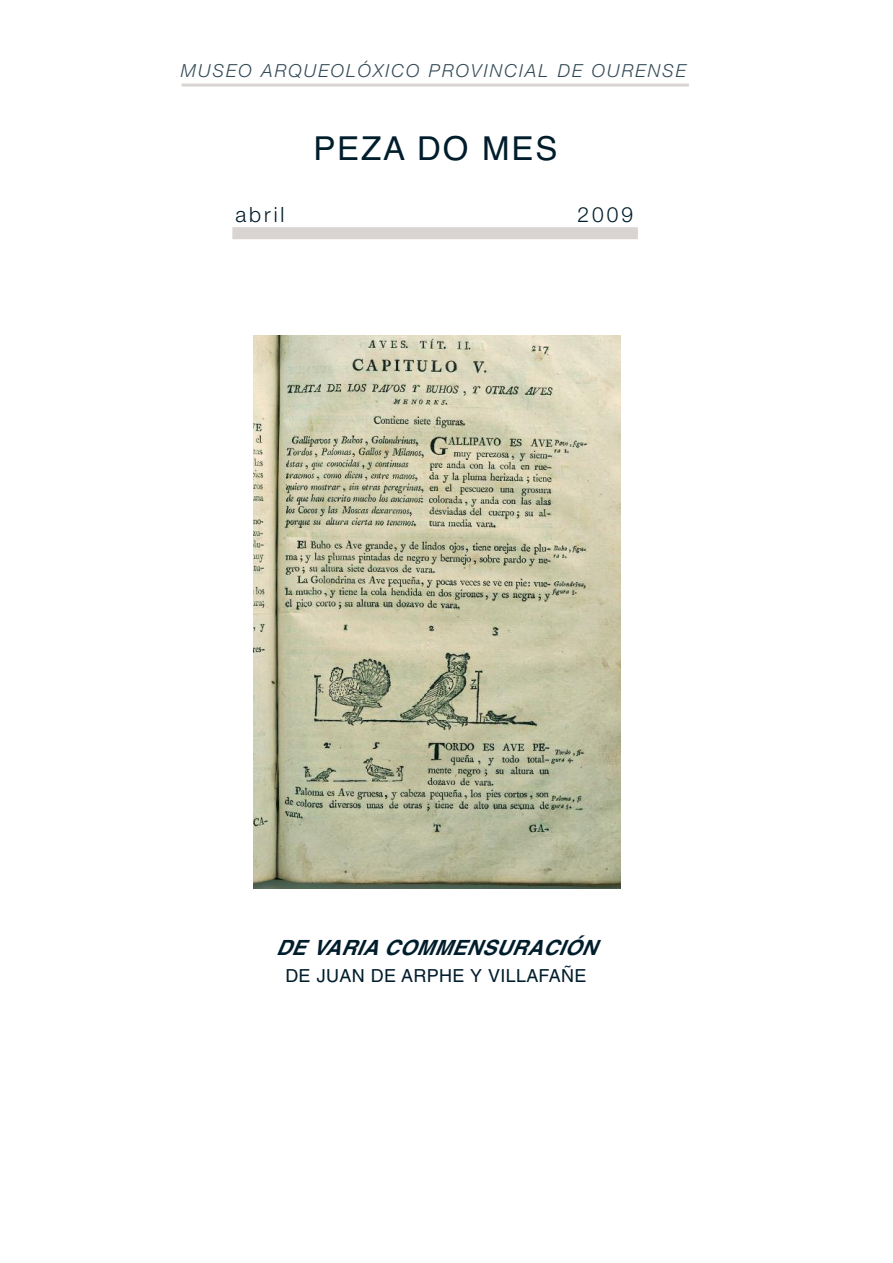
<style>
.page{position:relative;width:893px;height:1263px;background:#fff}
.page>*{position:absolute;margin:0;border:0;box-sizing:border-box;transform-origin:0 0}
.t1{font:33px "Helvetica CE";letter-spacing:.055em;color:#001d2c}
.t2{font:italic 700 21px "Helvetica";letter-spacing:.015em;color:#001d2c}
.t3{font:300 21px "Helvetica Neue";letter-spacing:.14em;color:#001d2c}
.t4{font:italic 300 18px "Helvetica Neue";letter-spacing:.11em;color:#334a56}
.t5{font:18px "Helvetica";letter-spacing:.015em;color:#001d2c}
</style>
<div class="page">
<div style="left:232px;top:227px;width:406px;height:12px;background:#d9d3d1"></div>
<hr style="left:182px;top:84px;width:507px;height:3px;background:#d9d3d1">
<img style="left:254px;top:335px;width:367px;height:553px">
<p class="t4" style="left:181px;top:60px;width:507px">MUSEO ARQUEOLÓXICO PROVINCIAL DE OURENSE</p>
<h1 class="t1" style="left:313px;top:129px;width:246px">PEZA DO MES</h1>
<p class="t3" style="left:235px;top:201px;width:51px">abril</p>
<p class="t3" style="left:578px;top:201px;width:57px">2009</p>
<p class="t2" style="left:276px;top:939px;width:322px">DE VARIACOMMENSURACIÓN</p>
<p class="t5" style="left:285px;top:969px;width:303px">DE JUAN DE ARPHE Y VILLAFAÑE</p>
</div>
